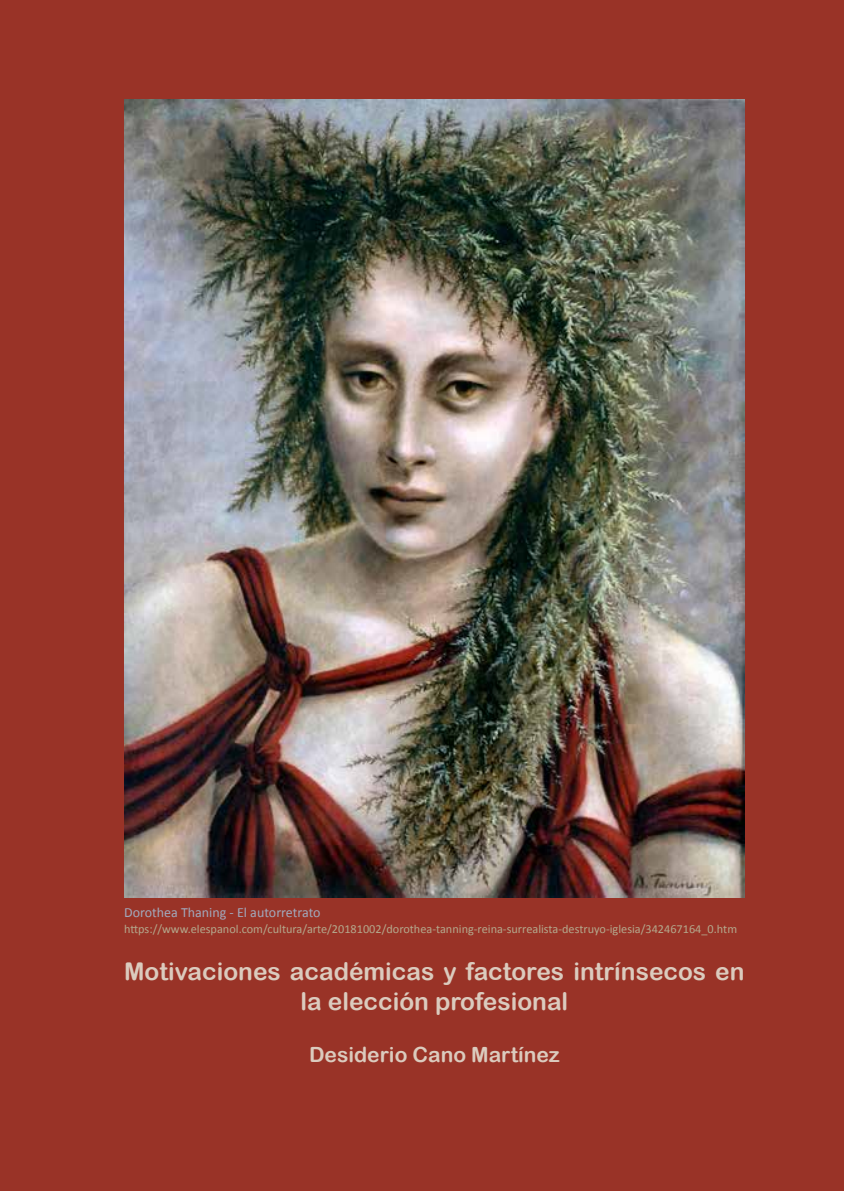
<style>
.page{position:relative;width:844px;height:1191px;background:#fff}
.page>*{position:absolute;margin:0;border:0;box-sizing:border-box;transform-origin:0 0}
.t1{font:24.5px/29.4px "Arial Rounded MT Bold";color:#dbcbbe;text-align:center}
.t2{font:21px "Arial Rounded MT Bold";color:#dbcbbe}
.t3{font:14px "Calibri";color:#a1a9bc}
.t4{font:12.25px "Calibri";color:#b4a98d}
</style>
<div class="page">
<div style="left:0;top:0;width:843px;height:1191px;background:#993327"></div>
<img style="left:124px;top:99px;width:620px;height:798px">
<p class="t3" style="left:124px;top:902px;width:198px">Dorothea Thaning - El autorretrato</p>
<p class="t4" style="left:124px;top:920px;width:614px">https://www.elespanol.com/cultura/arte/20181002/dorothea-tanning-reina-surrealista-destruyo-iglesia/342467164_0.htm</p>
<h1 class="t1" style="left:124px;top:956px;width:622px">Motivaciones académicas y factores intrínsecos en la elección profesional</h1>
<h2 class="t2" style="left:309px;top:1041px;width:252px">Desiderio Cano Martínez</h2>
</div>
